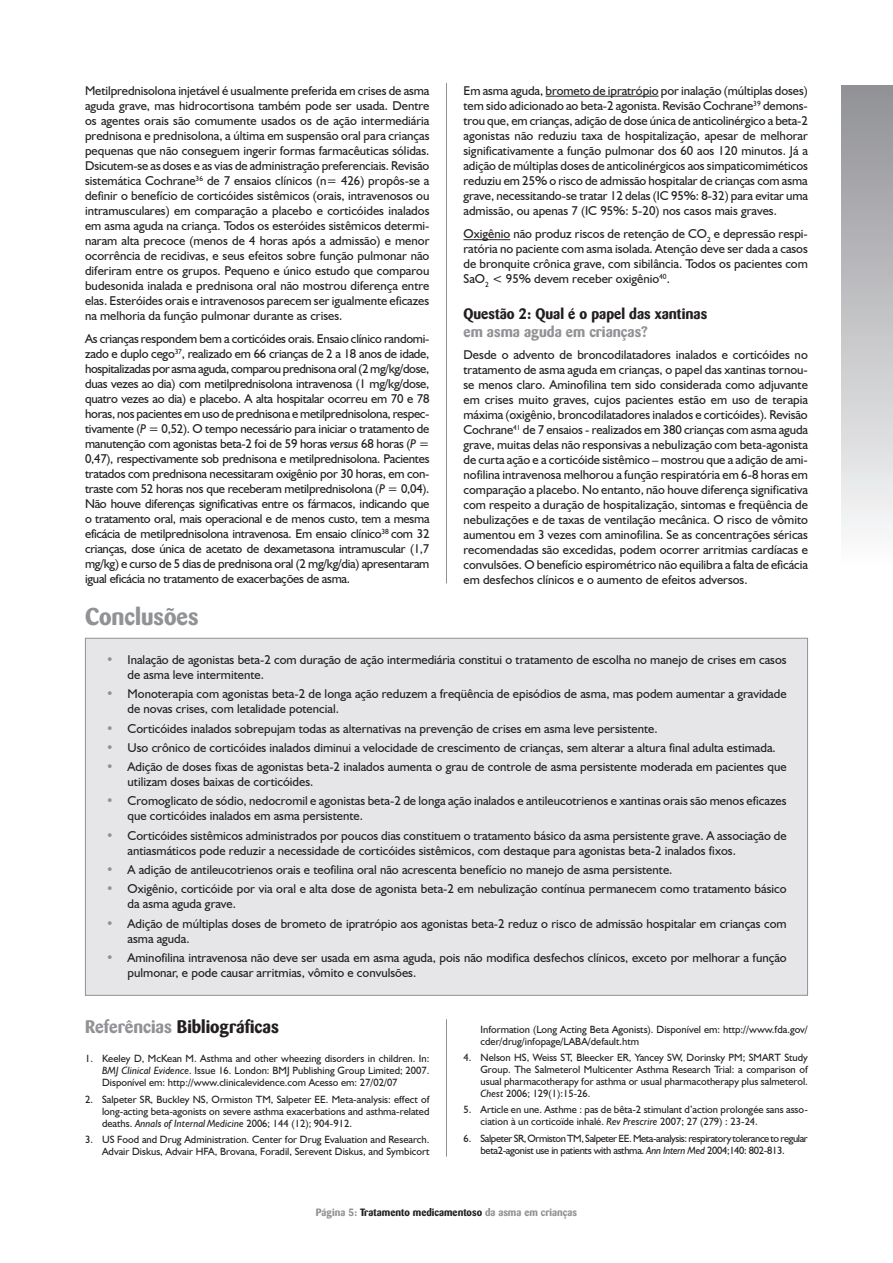
<style>
.page{position:relative;width:893px;height:1263px;background:#fff}
.page>*{position:absolute;margin:0;border:0;box-sizing:border-box;transform-origin:0 0}
.t1{font:700 24px "Barmeno";color:#919295}
.t2{font:700 18px "Barmeno";color:#231f20}
.t3{font:700 15px "Barmeno";color:#231f20}
.t4{font:700 15px "Barmeno";color:#919295}
.t5{font:12.75px/15px "Humanist 521 BT";color:#231f20}
.t6{font:12.75px/19.2px "Humanist 521 BT";color:#919295;text-align:justify}
.t7{font:10.5px/12px "Humanist 521 BT";color:#231f20;text-align:justify}
.t8{font:10.5px/12px "Humanist 521 BT";letter-spacing:-.035em;color:#231f20;text-align:center}
.t9{font:700 10.5px "Barmeno";color:#919295}
.s1{font-style:italic}
.s2{color:#919295}
.s3{color:#231f20}
</style>
<div class="page">
<div style="left:85px;top:638px;width:722px;height:357px;background:#e6e6e8"></div>
<div style="left:842px;top:85px;width:51px;height:480px;background:linear-gradient(to bottom,#909095,#fbfbfc)"></div>
<hr style="left:446px;top:83px;width:1px;height:500px;background:#919295">
<hr style="left:546px;top:96px;width:113px;height:1px;background:#231f20">
<hr style="left:463px;top:239px;width:47px;height:1px;background:#231f20">
<hr style="left:446px;top:1019px;width:1px;height:138px;background:#919295">
<p class="t5" style="left:85px;top:83px;width:346px;text-align:justify">Metilprednisolona injetável é usualmente preferida em crises de asma aguda grave, mas hidrocortisona também pode ser usada. Dentre os agentes orais são comumente usados os de ação intermediária prednisona e prednisolona, a última em suspensão oral para crianças pequenas que não conseguem ingerir formas farmacêuticas sólidas.<br>Dsicutem-se as doses e as vias de administração preferenciais. Revisão sistemática Cochrane<sup>36</sup> de 7 ensaios clínicos (n= 426) propôs-se a definir o benefício de corticóides sistêmicos (orais, intravenosos ou intramusculares) em comparação a placebo e corticóides inalados em asma aguda na criança. Todos os esteróides sistêmicos determi&shy;naram alta precoce (menos de 4 horas após a admissão) e menor ocorrência de recidivas, e seus efeitos sobre função pulmonar não diferiram entre os grupos. Pequeno e único estudo que comparou budesonida inalada e prednisona oral não mostrou diferença entre elas. Esteróides orais e intravenosos parecem ser igualmente eficazes na melhoria da função pulmonar durante as crises.</p>
<p class="t5" style="left:85px;top:331px;width:346px;text-align:justify">As crianças respondem bem a corticóides orais. Ensaio clínico randomi&shy;zado e duplo cego<sup>37</sup>, realizado em 66 crianças de 2 a 18 anos de idade, hospitalizadas por asma aguda, comparou prednisona oral (2 mg/kg/dose, duas vezes ao dia) com metilprednisolona intravenosa (1 mg/kg/dose, quatro vezes ao dia) e placebo. A alta hospitalar ocorreu em 70 e 78 horas, nos pacientes em uso de prednisona e metilprednisolona, respec&shy;tivamente (<span class="s1">P</span> = 0,52). O tempo necessário para iniciar o tratamento de manutenção com agonistas beta-2 foi de 59 horas <span class="s1">versus</span> 68 horas (<span class="s1">P</span> = 0,47), respectivamente sob prednisona e metilprednisolona. Pacientes tratados com prednisona necessitaram oxigênio por 30 horas, em con&shy;traste com 52 horas nos que receberam metilprednisolona (<span class="s1">P</span> = 0,04).<br>Não houve diferenças significativas entre os fármacos, indicando que o tratamento oral, mais operacional e de menos custo, tem a mesma eficácia de metilprednisolona intravenosa. Em ensaio clínico<sup>38</sup> com 32 crianças, dose única de acetato de dexametasona intramuscular (1,7 mg/kg) e curso de 5 dias de prednisona oral (2 mg/kg/dia) apresentaram igual eficácia no tratamento de exacerbações de asma.</p>
<h1 class="t1" style="left:85px;top:602px;width:115px">Conclusões</h1>
<p class="t5" style="left:463px;top:83px;width:346px;text-align:justify">Em asma aguda, brometo de ipratrópio por inalação (múltiplas doses) tem sido adicionado ao beta-2 agonista. Revisão Cochrane<sup>39</sup> demons&shy;trou que, em crianças, adição de dose única de anticolinérgico a beta-2 agonistas não reduziu taxa de hospitalização, apesar de melhorar significativamente a função pulmonar dos 60 aos 120 minutos. Já a adição de múltiplas doses de anticolinérgicos aos simpaticomiméticos reduziu em 25% o risco de admissão hospitalar de crianças com asma grave, necessitando-se tratar 12 delas (IC 95%: 8-32) para evitar uma admissão, ou apenas 7 (IC 95%: 5-20) nos casos mais graves.</p>
<p class="t5" style="left:463px;top:226px;width:346px;text-align:justify">Oxigênio não produz riscos de retenção de CO<sub>2</sub> e depressão respi&shy;ratória no paciente com asma isolada. Atenção deve ser dada a casos de bronquite crônica grave, com sibilância. Todos os pacientes com SaO<sub>2</sub> &lt; 95% devem receber oxigênio<sup>40</sup>.</p>
<p class="t3" style="left:463px;top:305px;width:245px">Questão 2: Qual é o papel das xantinas</p>
<p class="t4" style="left:463px;top:323px;width:186px">em asma aguda em crianças?</p>
<p class="t5" style="left:463px;top:347px;width:346px;text-align:justify">Desde o advento de broncodilatadores inalados e corticóides no tratamento de asma aguda em crianças, o papel das xantinas tornou&shy;se menos claro. Aminofilina tem sido considerada como adjuvante em crises muito graves, cujos pacientes estão em uso de terapia máxima (oxigênio, broncodilatadores inalados e corticóides). Revisão Cochrane<sup>41</sup> de 7 ensaios - realizados em 380 crianças com asma aguda grave, muitas delas não responsivas a nebulização com beta-agonista de curta ação e a corticóide sistêmico – mostrou que a adição de ami&shy;nofilina intravenosa melhorou a função respiratória em 6-8 horas em comparação a placebo. No entanto, não houve diferença significativa com respeito a duração de hospitalização, sintomas e freqüência de nebulizações e de taxas de ventilação mecânica. O risco de vômito aumentou em 3 vezes com aminofilina. Se as concentrações séricas recomendadas são excedidas, podem ocorrer arritmias cardíacas e convulsões. O benefício espirométrico não equilibra a falta de eficácia em desfechos clínicos e o aumento de efeitos adversos.</p>
<p class="t6" style="left:106px;top:650px;width:9px">•</p>
<p class="t6" style="left:106px;top:684px;width:9px">•</p>
<p class="t6" style="left:106px;top:718px;width:9px">• • •</p>
<p class="t6" style="left:106px;top:791px;width:9px">•</p>
<p class="t6" style="left:106px;top:825px;width:9px">•</p>
<p class="t6" style="left:106px;top:860px;width:9px">• •</p>
<p class="t6" style="left:106px;top:913px;width:9px">•</p>
<p class="t6" style="left:106px;top:947px;width:9px">•</p>
<p class="t5" style="left:128px;top:652px;width:661px">Inalação de agonistas beta-2 com duração de ação intermediária constitui o tratamento de escolha no manejo de crises em casos de asma leve intermitente.</p>
<p class="t5" style="left:128px;top:686px;width:661px">Monoterapia com agonistas beta-2 de longa ação reduzem a freqüência de episódios de asma, mas podem aumentar a gravidade de novas crises, com letalidade potencial.</p>
<p class="t5" style="left:128px;top:718px;width:661px;line-height:19.2px">Corticóides inalados sobrepujam todas as alternativas na prevenção de crises em asma leve persistente.<br>Uso crônico de corticóides inalados diminui a velocidade de crescimento de crianças, sem alterar a altura final adulta estimada.<br>Adição de doses fixas de agonistas beta-2 inalados aumenta o grau de controle de asma persistente moderada em pacientes que</p>
<p class="t5" style="left:128px;top:772px;width:661px;line-height:19.2px">utilizam doses baixas de corticóides.<br>Cromoglicato de sódio, nedocromil e agonistas beta-2 de longa ação inalados e antileucotrienos e xantinas orais são menos eficazes</p>
<p class="t5" style="left:128px;top:806px;width:661px;line-height:19.2px">que corticóides inalados em asma persistente.<br>Corticóides sistêmicos administrados por poucos dias constituem o tratamento básico da asma persistente grave. A associação de</p>
<p class="t5" style="left:128px;top:840px;width:661px;line-height:19.2px">antiasmáticos pode reduzir a necessidade de corticóides sistêmicos, com destaque para agonistas beta-2 inalados fixos.<br>A adição de antileucotrienos orais e teofilina oral não acrescenta benefício no manejo de asma persistente.<br>Oxigênio, corticóide por via oral e alta dose de agonista beta-2 em nebulização contínua permanecem como tratamento básico</p>
<p class="t5" style="left:128px;top:894px;width:661px;line-height:19.2px">da asma aguda grave.<br>Adição de múltiplas doses de brometo de ipratrópio aos agonistas beta-2 reduz o risco de admissão hospitalar em crianças com</p>
<p class="t5" style="left:128px;top:928px;width:661px;line-height:19.2px">asma aguda.<br>Aminofilina intravenosa não deve ser usada em asma aguda, pois não modifica desfechos clínicos, exceto por melhorar a função</p>
<p class="t5" style="left:128px;top:965px;width:290px">pulmonar, e pode causar arritmias, vômito e convulsões.</p>
<h2 class="t2" style="left:85px;top:1016px;width:195px"><span class="s2">Referências</span> Bibliográficas</h2>
<p class="t7" style="left:102px;top:1053px;width:329px;text-indent:-17px">1. Keeley D, McKean M. Asthma and other wheezing disorders in children. In:<br><span class="s1">BMJ Clinical Evidence</span>. Issue 16. London: BMJ Publishing Group Limited; 2007.<br>Disponível em: http://www.clinicalevidence.com Acesso em: 27/02/07</p>
<p class="t7" style="left:102px;top:1093px;width:329px;text-indent:-17px">2. Salpeter SR, Buckley NS, Ormiston TM, Salpeter EE. Meta-analysis: effect of long-acting beta-agonists on severe asthma exacerbations and asthma-related deaths. <span class="s1">Annals of Internal Medicine</span> 2006; 144 (12); 904-912.</p>
<p class="t7" style="left:85px;top:1133px;width:346px;text-align:right">3. US Food and Drug Administration. Center for Drug Evaluation and Research.<br>Advair Diskus, Advair HFA, Brovana, Foradil, Serevent Diskus, and Symbicort</p>
<p class="t7" style="left:480px;top:1023px;width:329px">Information (Long Acting Beta Agonists). Disponível em: http://www.fda.gov/ cder/drug/infopage/LABA/default.htm</p>
<p class="t7" style="left:480px;top:1051px;width:329px;text-indent:-17px">4. Nelson HS, Weiss ST, Bleecker ER, Yancey SW, Dorinsky PM; SMART Study Group. The Salmeterol Multicenter Asthma Research Trial: a comparison of usual pharmacotherapy for asthma or usual pharmacotherapy plus salmeterol.<br><span class="s1">Chest</span> 2006; 129(1):15-26.</p>
<p class="t7" style="left:480px;top:1103px;width:329px;text-indent:-17px">5. Article en une. Asthme : pas de bêta-2 stimulant d’action prolongée sans asso&shy;ciation à un corticoïde inhalé. <span class="s1">Rev Prescrire</span> 2007; 27 (279) : 23-24.</p>
<p class="t8" style="left:463px;top:1132px;width:346px">6. Salpeter SR, Ormiston TM, Salpeter EE. Meta-analysis: respiratory tolerance to regular beta2-agonist use in patients with asthma. <span class="s1">Ann Intern Med</span> 2004;140: 802-813.</p>
<p class="t9" style="left:316px;top:1206px;width:263px">Página 5: <span class="s3">Tratamento medicamentoso</span> da asma em crianças</p>
</div>
